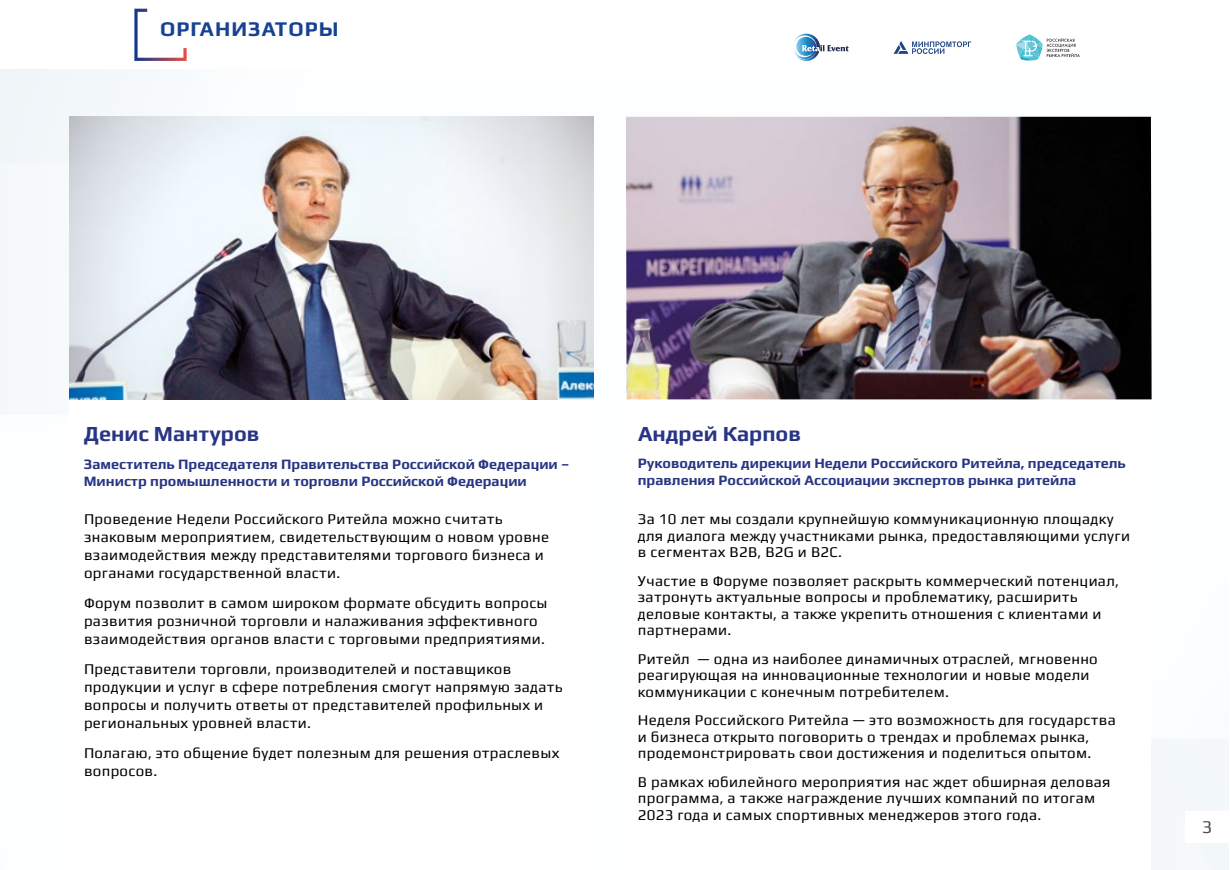
<style>
.page{position:relative;width:1230px;height:870px;background:#fff}
.page>*{position:absolute;margin:0;border:0;box-sizing:border-box;transform-origin:0 0}
.t1{font:700 21.6px "Play";color:#283583}
.t2{font:700 21px "Play";letter-spacing:.05em;color:#164291}
.t3{font:18px "Play";color:#4d4d4d}
.t4{font:15px/16.5px "Play";letter-spacing:.02em;color:#000}
.t5{font:700 14.4px/17.2px "Play";color:#283583}
</style>
<div class="page">
<svg style="left:894px;top:41px;width:77px;height:13px"></svg>
<svg style="left:1016px;top:34px;width:64px;height:27px"></svg>
<svg style="left:794px;top:34px;width:26px;height:27px"></svg>
<svg style="left:134px;top:9px;width:53px;height:52px"></svg>
<img style="left:626px;top:117px;width:526px;height:282px">
<img style="left:69px;top:117px;width:525px;height:282px">
<h2 class="t2" style="left:160px;top:17px;width:180px">ОРГАНИЗАТОРЫ</h2>
<h1 class="t1" style="left:84px;top:421px;width:177px">Денис Мантуров</h1>
<h1 class="t1" style="left:638px;top:421px;width:164px">Андрей Карпов</h1>
<p class="t5" style="left:84px;top:455px;width:487px">Заместитель Председателя Правительства Российской Федерации –<br>Министр промышленности и торговли Российской Федерации</p>
<p class="t5" style="left:638px;top:454px;width:490px">Руководитель дирекции Недели Российского Ритейла, председатель правления Российской Ассоциации экспертов рынка ритейла</p>
<p class="t4" style="left:84px;top:510px;width:467px;line-height:18px">Проведение Недели Российского Ритейла можно считать знаковым мероприятием, свидетельствующим о новом уровне взаимодействия между представителями торгового бизнеса и органами государственной власти.</p>
<p class="t4" style="left:84px;top:594px;width:465px;line-height:18px">Форум позволит в самом широком формате обсудить вопросы развития розничной торговли и налаживания эффективного взаимодействия органов власти с торговыми предприятиями.</p>
<p class="t4" style="left:84px;top:660px;width:480px;line-height:18px">Представители торговли, производителей и поставщиков продукции и услуг в сфере потребления смогут напрямую задать вопросы и получить ответы от представителей профильных и региональных уровней власти.</p>
<p class="t4" style="left:84px;top:744px;width:477px;line-height:18px">Полагаю, это общение будет полезным для решения отраслевых вопросов.</p>
<p class="t4" style="left:638px;top:511px;width:494px">За 10 лет мы создали крупней шую коммуникационную площадку для диалога между участниками рынка, предоставляющими услуги в сегментах B2B, B2G и B2C.</p>
<p class="t4" style="left:638px;top:572px;width:483px">Участие в Форуме позволяет раскрыть коммерческий потенциал, затронуть актуальные вопросы и проблематику, расширить деловые контакты, а также укрепить отношения с клиентами и партнерами.</p>
<p class="t4" style="left:638px;top:650px;width:461px">Ритейл — одна из наиболее динамичных отраслей, мгновенно реагирующая на инновационные технологии и новые модели коммуникации с конечным потребителем.</p>
<p class="t4" style="left:638px;top:712px;width:479px">Неделя Россий ского Ритейла — это возможность для государства и бизнеса открыто поговорить о трендах и проблемах рынка, продемонстрировать свои достижения и поделиться опытом.</p>
<p class="t4" style="left:638px;top:773px;width:474px">В рамках юбилейного мероприятия нас ждет обширная деловая программа, а также награждение лучших компаний по итогам<br>2023 года и самых спортивных менеджеров этого года.</p>
<p class="t3" style="left:1202px;top:816px;width:12px">3</p>
</div>
